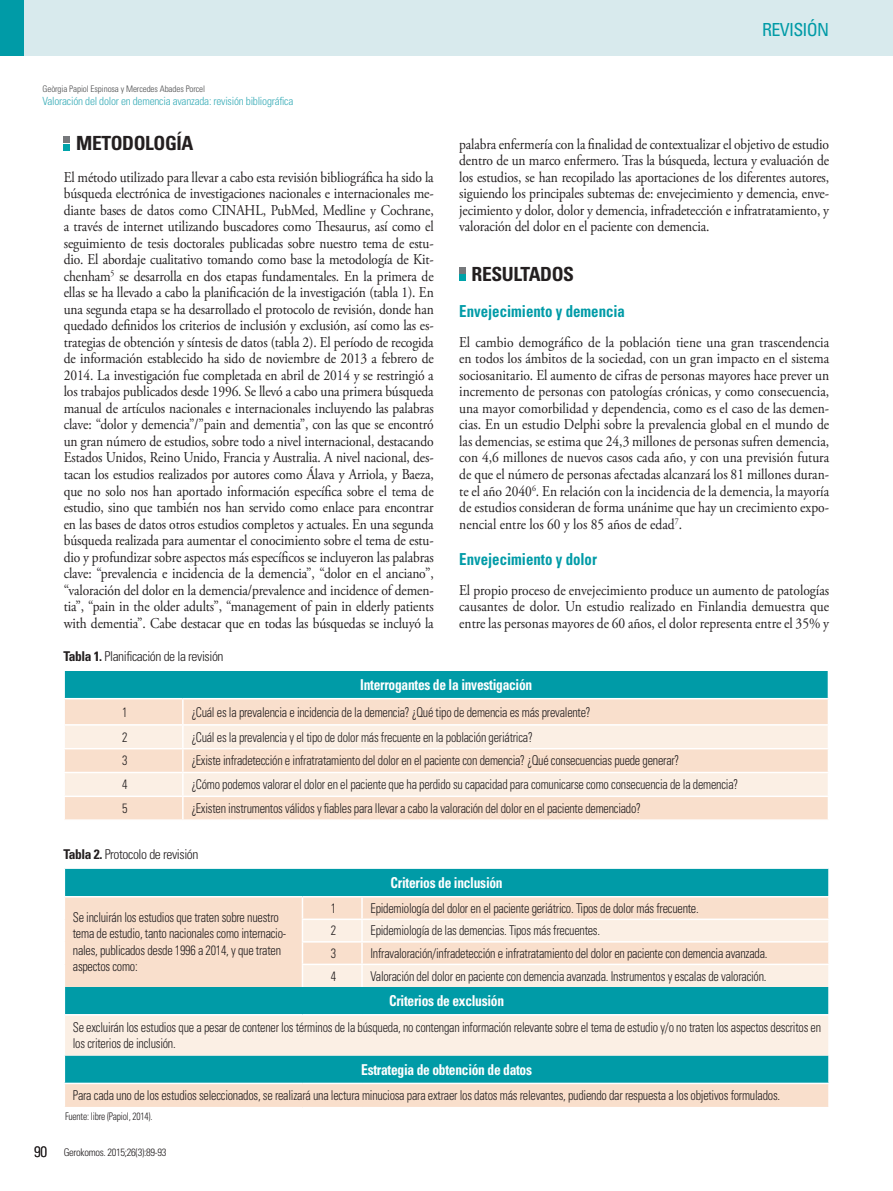
<style>
.page{position:relative;width:893px;height:1191px;background:#fff}
.page>*{position:absolute;margin:0;border:0;box-sizing:border-box;transform-origin:0 0}
.t1{font:700 condensed 19.5px "Univers LT Std";letter-spacing:-.02em;color:#231f20}
.t2{font:condensed 18px "Univers LT Std";letter-spacing:-.04em;color:#009ba7}
.t3{font:700 condensed 16.5px "Univers LT Std";color:#009ba7;scale:.9 1}
.t4{font:15px/16.5px "Adobe Garamond Pro";letter-spacing:-.01em;color:#231f20;text-align:justify;scale:.9 1}
.t5{font:700 condensed 15px "Univers LT Std";letter-spacing:-.02em;color:#fff;scale:.9 1}
.t6{font:300 condensed 13.5px/16.5px "Univers LT Std";letter-spacing:-.02em;color:#231f20;scale:.9 1}
.t7{font:300 condensed 13.5px "Univers LT Std";letter-spacing:-.02em;color:#231f20}
.t8{font:300 condensed 11.25px "Univers LT Std";letter-spacing:-.02em;color:#3aadb8}
.t9{font:300 condensed 10.5px "Univers LT Std";letter-spacing:-.02em;color:#231f20}
.t10{font:300 condensed 10.5px "Univers LT Std";letter-spacing:-.02em;color:#231f20;scale:.9 1}
.t11{font:300 condensed 9px "Univers LT Std";letter-spacing:-.01em;color:#4b4c4d}
.s1{font-weight:700}
.s2{font-size:15px}
</style>
<div class="page">
<div style="left:0;top:0;width:893px;height:55px;background:#d8eaed"></div>
<div style="left:0;top:0;width:24px;height:55px;background:#009ba7"></div>
<svg style="left:64px;top:137px;width:6px;height:13px"></svg>
<svg style="left:459px;top:267px;width:6px;height:14px"></svg>
<svg style="left:64px;top:671px;width:765px;height:148px;background:#ccd8ce"></svg>
<hr style="left:63px;top:698px;width:120px;height:1px;background:#fff">
<hr style="left:183px;top:698px;width:646px;height:1px;background:#fff">
<div style="left:65px;top:869px;width:763px;height:213px;background:#009ba7"></div>
<div style="left:65px;top:897px;width:237px;height:22px;background:#f9dfcc"></div>
<svg style="left:65px;top:919px;width:763px;height:136px;background:#add1cb"></svg>
<div style="left:64px;top:1083px;width:765px;height:24px;background:#f9dfcc"></div>
<svg style="left:302px;top:897px;width:527px;height:90px;background:#fae8da"></svg>
<hr style="left:362px;top:963px;width:468px;height:2px;background:#fff">
<hr style="left:361px;top:965px;width:2px;height:22px;background:#fff">
<hr style="left:828px;top:965px;width:2px;height:22px;background:#fff">
<hr style="left:828px;top:1084px;width:2px;height:23px;background:#fff">
<svg style="left:64px;top:1055px;width:1px;height:52px"></svg>
<hr style="left:64px;top:896px;width:238px;height:1px;background:#fff">
<hr style="left:302px;top:896px;width:60px;height:1px;background:#fff">
<hr style="left:362px;top:896px;width:468px;height:1px;background:#fff">
<hr style="left:64px;top:1014px;width:238px;height:1px;background:#fff">
<hr style="left:302px;top:1014px;width:60px;height:1px;background:#fff">
<hr style="left:362px;top:1014px;width:468px;height:1px;background:#fff">
<hr style="left:64px;top:1082px;width:238px;height:2px;background:#fff">
<hr style="left:302px;top:1082px;width:60px;height:2px;background:#fff">
<hr style="left:362px;top:1082px;width:468px;height:2px;background:#fff">
<p class="t11" style="left:43px;top:83px;width:164px">Geòrgia Papiol Espinosa y Mercedes Abades Porcel</p>
<p class="t8" style="left:43px;top:94px;width:252px">Valoración del dolor en demencia avanzada: revisión bibliográfica</p>
<h1 class="t1" style="left:76px;top:131px;width:119px">METODOLOGÍA</h1>
<p class="t4" style="left:64px;top:169px;width:413px">El método utilizado para llevar a cabo esta revisión bibliográfica ha sido la búsqueda electrónica de investigaciones nacionales e internacionales me&shy;diante bases de datos como CINAHL, PubMed, Medline y Cochrane, a través de internet utilizando buscadores como Thesaurus, así como el seguimiento de tesis doctorales publicadas sobre nuestro tema de estu&shy;dio. El abordaje cualitativo tomando como base la metodología de Kit&shy;chenham<sup>5</sup> se desarrolla en dos etapas fundamentales. En la primera de ellas se ha llevado a cabo la planificación de la investigación (tabla 1). En una segunda etapa se ha desarrollado el protocolo de revisión, donde han quedado definidos los criterios de inclusión y exclusión, así como las es&shy;trategias de obtención y síntesis de datos (tabla 2). El período de recogida de información establecido ha sido de noviembre de 2013 a febrero de 2014. La investigación fue completada en abril de 2014 y se restringió a los trabajos publicados desde 1996. Se llevó a cabo una primera búsqueda manual de artículos nacionales e internacionales incluyendo las palabras clave: “dolor y demencia”/”pain and dementia”, con las que se encontró un gran número de estudios, sobre todo a nivel internacional, destacando Estados Unidos, Reino Unido, Francia y Australia. A nivel nacional, des&shy;tacan los estudios realizados por autores como Álava y Arriola, y Baeza, que no solo nos han aportado información específica sobre el tema de estudio, sino que también nos han servido como enlace para encontrar en las bases de datos otros estudios completos y actuales. En una segunda búsqueda realizada para aumentar el conocimiento sobre el tema de estu&shy;dio y profundizar sobre aspectos más específicos se incluyeron las palabras clave: “prevalencia e incidencia de la demencia”, “dolor en el anciano”, “valoración del dolor en la demencia/prevalence and incidence of demen&shy;tia”, “pain in the older adults”, “management of pain in elderly patients with dementia”. Cabe destacar que en todas las búsquedas se incluyó la</p>
<p class="t7" style="left:63px;top:647px;width:162px"><span class="s1">Tabla 1.</span> Planificación de la revisión</p>
<p class="t2" style="left:762px;top:18px;width:68px">REVISIÓN</p>
<p class="t4" style="left:459px;top:136px;width:413px">palabra enfermería con la finalidad de contextualizar el objetivo de estudio dentro de un marco enfermero. Tras la búsqueda, lectura y evaluación de los estudios, se han recopilado las aportaciones de los diferentes autores, siguiendo los principales subtemas de: envejecimiento y demencia, enve&shy;jecimiento y dolor, dolor y demencia, infradetección e infratratamiento, y valoración del dolor en el paciente con demencia.</p>
<h1 class="t1" style="left:472px;top:262px;width:104px">RESULTADOS</h1>
<p class="t3" style="left:459px;top:301px;width:186px">Envejecimiento y demencia</p>
<p class="t4" style="left:459px;top:334px;width:413px">El cambio demográfico de la población tiene una gran trascendencia en todos los ámbitos de la sociedad, con un gran impacto en el sistema sociosanitario. El aumento de cifras de personas mayores hace prever un incremento de personas con patologías crónicas, y como consecuencia, una mayor comorbilidad y dependencia, como es el caso de las demen&shy;cias. En un estudio Delphi sobre la prevalencia global en el mundo de las demencias, se estima que 24,3 millones de personas sufren demencia, con 4,6 millones de nuevos casos cada año, y con una previsión futura de que el número de personas afectadas alcanzará los 81 millones duran&shy;te el año 2040<sup>6</sup>. En relación con la incidencia de la demencia, la mayoría de estudios consideran de forma unánime que hay un crecimiento expo&shy;nencial entre los 60 y los 85 años de edad<sup>7</sup>.</p>
<p class="t3" style="left:459px;top:548px;width:155px">Envejecimiento y dolor</p>
<p class="t4" style="left:459px;top:582px;width:413px">El propio proceso de envejecimiento produce un aumento de patologías causantes de dolor. Un estudio realizado en Finlandia demuestra que entre las personas mayores de 60 años, el dolor representa entre el 35% y</p>
<p class="t5" style="left:360px;top:675px;width:193px">Interrogantes de la investigación</p>
<p class="t6" style="left:122px;top:703px;width:7px">1</p>
<p class="t6" style="left:191px;top:703px;width:445px">¿Cuál es la prevalencia e incidencia de la demencia? ¿Qué tipo de demencia es más prevalente?</p>
<p class="t6" style="left:122px;top:728px;width:7px">2</p>
<p class="t6" style="left:191px;top:728px;width:381px">¿Cuál es la prevalencia y el tipo de dolor más frecuente en la población geriátrica?</p>
<p class="t6" style="left:122px;top:752px;width:7px">3</p>
<p class="t6" style="left:191px;top:752px;width:544px">¿Existe infradetección e infratratamiento del dolor en el paciente con demencia? ¿Qué consecuencias puede generar?</p>
<p class="t6" style="left:122px;top:776px;width:7px">4</p>
<p class="t6" style="left:191px;top:776px;width:609px">¿Cómo podemos valorar el dolor en el paciente que ha perdido su capacidad para comunicarse como consecuencia de la demencia?</p>
<p class="t6" style="left:122px;top:800px;width:7px">5</p>
<p class="t6" style="left:191px;top:800px;width:501px">¿Existen instrumentos válidos y fiables para llevar a cabo la valoración del dolor en el paciente demenciado?</p>
<p class="t7" style="left:64px;top:845px;width:136px"><span class="s1">Tabla 2.</span> Protocolo de revisión</p>
<p class="t5" style="left:391px;top:873px;width:126px">Criterios de inclusión</p>
<p class="t6" style="left:73px;top:909px;width:239px">Se incluirán los estudios que traten sobre nuestro tema de estudio, tanto nacionales como internacio&shy;nales, publicados desde 1996 a 2014, y que traten aspectos como:</p>
<p class="t6" style="left:331px;top:900px;width:7px">1</p>
<p class="t6" style="left:370px;top:900px;width:366px">Epidemiología del dolor en el paciente geriátrico. Tipos de dolor más frecuente.</p>
<p class="t6" style="left:331px;top:922px;width:7px">2</p>
<p class="t6" style="left:370px;top:922px;width:257px">Epidemiología de las demencias. Tipos más frecuentes.</p>
<p class="t6" style="left:331px;top:945px;width:7px">3</p>
<p class="t6" style="left:370px;top:945px;width:443px">Infravaloración/infradetección e infratratamiento del dolor en paciente con demencia avanzada.</p>
<p class="t6" style="left:331px;top:967px;width:7px">4</p>
<p class="t6" style="left:370px;top:967px;width:442px">Valoración del dolor en paciente con demencia avanzada. Instrumentos y escalas de valoración.</p>
<p class="t5" style="left:389px;top:991px;width:129px">Criterios de exclusión</p>
<p class="t6" style="left:73px;top:1018px;width:833px">Se excluirán los estudios que a pesar de contener los términos de la búsqueda, no contengan información relevante sobre el tema de estudio y/o no traten los aspectos descritos en los criterios de inclusión.</p>
<p class="t5" style="left:361px;top:1060px;width:191px">Estrategia de obtención de datos</p>
<p class="t6" style="left:73px;top:1087px;width:787px">Para cada uno de los estudios seleccionados, se realizará una lectura minuciosa para extraer los datos más relevantes, pudiendo dar respuesta a los objetivos formulados.</p>
<p class="t10" style="left:65px;top:1109px;width:99px">Fuente: libre (Papiol, 2014).</p>
<p class="t9" style="left:34px;top:1145px;width:134px"><span class="s2">90</span> Gerokomos. 2015;26(3):89-93</p>
</div>
